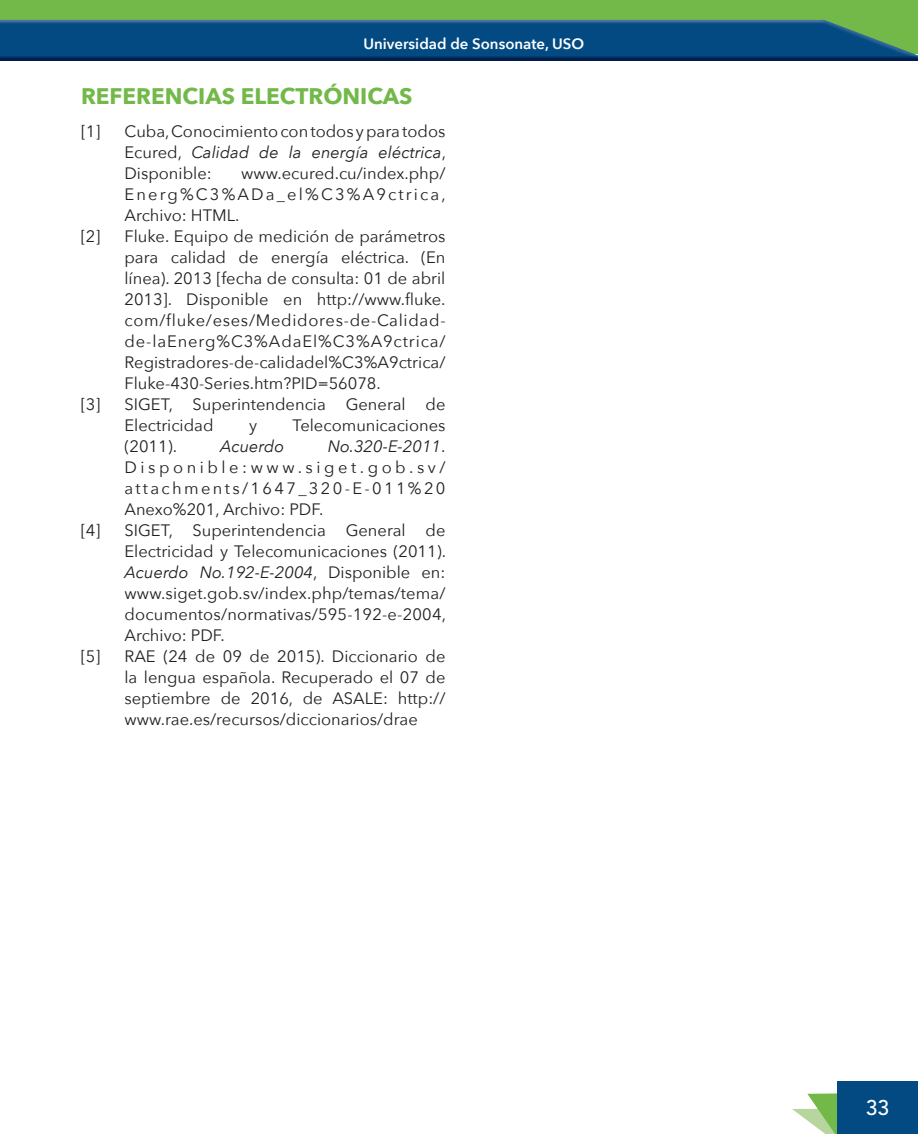
<style>
.page{position:relative;width:918px;height:1134px;background:#fff}
.page>*{position:absolute;margin:0;border:0;box-sizing:border-box;transform-origin:0 0}
.t1{font:700 22.5px "Avenir Next";color:#72b949}
.t2{font:500 21px "Avenir";color:#fff}
.t3{font:16.5px/21px "Avenir Next";color:#231f20;text-align:justify}
.t4{font:italic 16.5px "Avenir Next";color:#231f20}
.t5{font:600 15px "Avenir Next";color:#fff}
.s1{font-style:italic}
</style>
<div class="page">
<div style="left:0;top:0;width:918px;height:54px;background:#72b949"></div>
<img style="left:0;top:54px;width:918px;height:6px">
<img style="left:0;top:20px;width:914px;height:34px">
<svg style="left:792px;top:1093px;width:45px;height:41px"></svg>
<div style="left:837px;top:1082px;width:81px;height:52px;background:#034a82"></div>
<p class="t5" style="left:363px;top:31px;width:222px">Universidad de Sonsonate, USO</p>
<h1 class="t1" style="left:81px;top:76px;width:333px">REFERENCIAS ELECTRÓNICAS</h1>
<p class="t3" style="left:81px;top:120px;width:21px">[1]</p>
<p class="t3" style="left:124px;top:120px;width:323px">Cuba, Conocimiento con todos y para todos Ecured, <span class="s1">Calidad de la energía eléctrica</span>, Disponible:</p>
<p class="t3" style="left:124px;top:162px;width:323px;text-indent:117px">www.ecured.cu/index.php/ Energ%C3%ADa_el%C3%A9ctrica, Archivo: HTML.</p>
<p class="t3" style="left:81px;top:225px;width:21px">[2]</p>
<p class="t3" style="left:124px;top:225px;width:323px">Fluke. Equipo de medición de parámetros para calidad de energía eléctrica. (En línea). 2013 [fecha de consulta: 01 de abril 2013]. Disponible en http://www.fluke. com/fluke/eses/Medidores-de-Calidad&shy;de-laEnerg%C3%AdaEl%C3%A9ctrica/ Registradores-de-calidadel%C3%A9ctrica/ Fluke-430-Series.htm?PID=56078.</p>
<p class="t3" style="left:81px;top:393px;width:21px">[3]</p>
<p class="t3" style="left:124px;top:393px;width:322px">SIGET, Superintendencia General de<br>Electricidad</p>
<p class="t3" style="left:249px;top:414px;width:10px">y</p>
<p class="t3" style="left:293px;top:414px;width:154px">Telecomunicaciones</p>
<p class="t3" style="left:124px;top:435px;width:54px">(2011).</p>
<p class="t4" style="left:220px;top:433px;width:66px">Acuerdo</p>
<p class="t3" style="left:124px;top:435px;width:323px;text-indent:203px"><span class="s1">No.320-E-2011</span>.<br>Disponible:www.siget.gob.sv/ attachments/1647_320-E-011%20<br>Anexo%201, Archivo: PDF.</p>
<p class="t3" style="left:81px;top:519px;width:21px">[4]</p>
<p class="t3" style="left:124px;top:519px;width:323px">SIGET, Superintendencia General de Electricidad y Telecomunicaciones (2011).<br><span class="s1">Acuerdo No.192-E-2004</span>, Disponible en: www.siget.gob.sv/index.php/temas/tema/ documentos/normativas/595-192-e-2004, Archivo: PDF.</p>
<p class="t3" style="left:81px;top:645px;width:21px">[5]</p>
<p class="t3" style="left:124px;top:645px;width:323px">RAE (24 de 09 de 2015). Diccionario de la lengua española. Recuperado el 07 de septiembre de 2016, de ASALE: http:// www.rae.es/recursos/diccionarios/drae</p>
<p class="t2" style="left:866px;top:1096px;width:25px">33</p>
</div>
